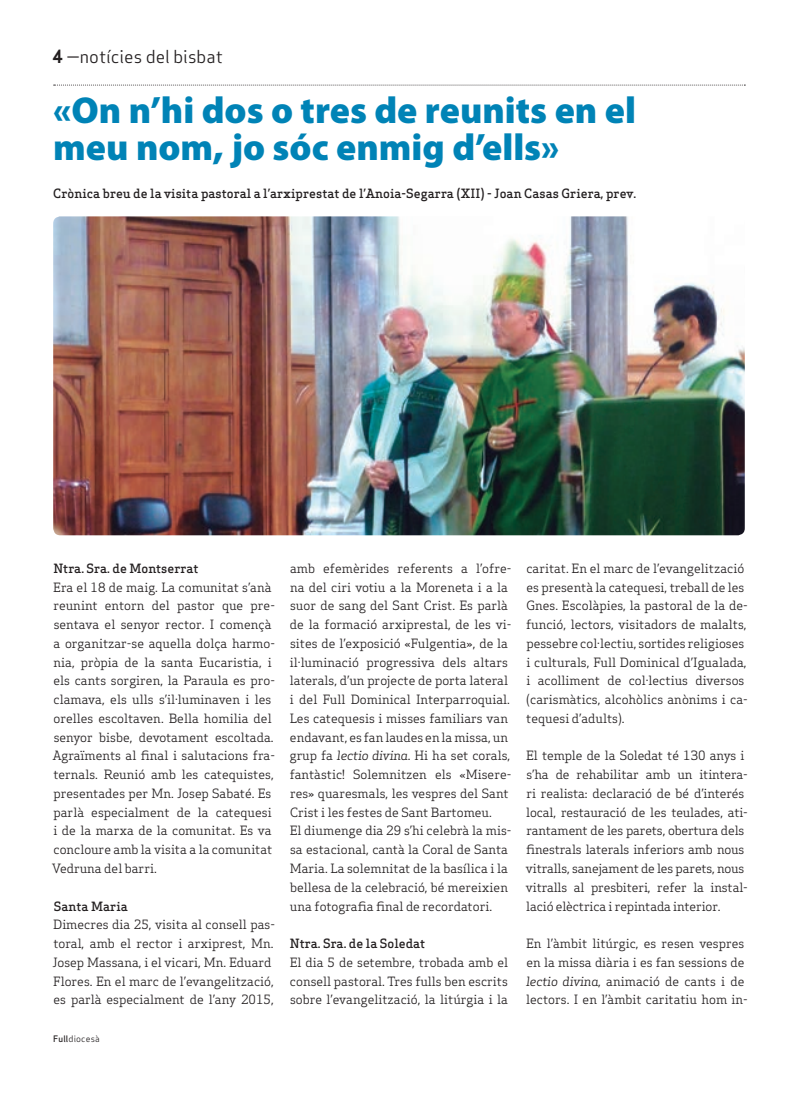
<style>
.page{position:relative;width:798px;height:1099px;background:#fff}
.page>*{position:absolute;margin:0;border:0;box-sizing:border-box;transform-origin:0 0}
.t1{font:900 37.5px/37.5px "Myriad Pro";color:#0083b6}
.t2{font:17.5px "Apex Sans Book T";color:#231f20}
.t3{font:12.5px/18.8px "Apex Serif";color:#231f20}
.t4{font:500 12.5px "Apex Serif";color:#231f20}
.t5{font:8.75px "Apex Sans Book T";letter-spacing:.02em;color:#231f20}
.s1{font-family:"Apex Sans Bold T"}
.s2{font-family:"Apex Sans Medium T"}
.s3{font-style:italic}
</style>
<div class="page">
<img style="left:53px;top:216px;width:691px;height:319px">
<svg style="left:54px;top:85px;width:691px;height:1px"></svg>
<h2 class="t2" style="left:52px;top:46px;width:172px"><span class="s1">4</span> —notícies del bisbat</h2>
<h1 class="t1" style="left:53px;top:90px;width:584px">«On n’hi dos o tres de reunits en el meu nom, jo sóc enmig d’ells»</h1>
<p class="t4" style="left:53px;top:185px;width:584px">Crònica breu de la visita pastoral a l’arxiprestat de l’Anoia-Segarra (XII) - Joan Casas Griera, prev.</p>
<p class="t4" style="left:53px;top:560px;width:146px">Ntra. Sra. de Montserrat</p>
<p class="t3" style="left:52px;top:577px;width:224px">Era el 18 de maig. La comunitat s’anà reunint entorn del pastor que pre&shy;sentava el senyor rector. I començà a organitzar-se aquella dolça harmo&shy;nia, pròpia de la santa Eucaristia, i els cants sorgiren, la Paraula es pro&shy;clamava, els ulls s’il·luminaven i les orelles escoltaven. Bella homilia del senyor bisbe, devotament escoltada.<br>Agraïments al final i salutacions fra&shy;ternals. Reunió amb les catequistes, presentades per Mn. Josep Sabaté. Es parlà especialment de la catequesi i de la marxa de la comunitat. Es va concloure amb la visita a la comunitat Vedruna del barri.</p>
<p class="t4" style="left:54px;top:898px;width:75px">Santa Maria</p>
<p class="t3" style="left:52px;top:915px;width:224px">Dimecres dia 25, visita al consell pas&shy;toral, amb el rector i arxiprest, Mn.<br>Josep Massana, i el vicari, Mn. Eduard Flores. En el marc de l’evangelització, es parlà especialment de l’any 2015,</p>
<p class="t5" style="left:53px;top:1032px;width:48px"><span class="s2">Full</span>diocesà</p>
<p class="t3" style="left:289px;top:558px;width:223px">amb efemèrides referents a l’ofre&shy;na del ciri votiu a la Moreneta i a la suor de sang del Sant Crist. Es parlà de la formació arxiprestal, de les vi&shy;sites de l’exposició «Fulgentia», de la il·luminació progressiva dels altars laterals, d’un projecte de porta lateral i del Full Dominical Interparroquial.<br>Les catequesis i misses familiars van endavant, es fan laudes en la missa, un grup fa <span class="s3">lectio divina</span>. Hi ha set corals, fantàstic! Solemnitzen els «Misere&shy;res» quaresmals, les vespres del Sant Crist i les festes de Sant Bartomeu.<br>El diumenge dia 29 s’hi celebrà la mis&shy;sa estacional, cantà la Coral de Santa Maria. La solemnitat de la basílica i la bellesa de la celebració, bé mereixien una fotografia final de recordatori.</p>
<p class="t4" style="left:290px;top:935px;width:137px">Ntra. Sra. de la Soledat</p>
<p class="t3" style="left:289px;top:952px;width:220px;text-align:justify">El dia 5 de setembre, trobada amb el consell pastoral. Tres fulls ben escrits sobre l’evangelització, la litúrgia i la</p>
<p class="t3" style="left:526px;top:558px;width:223px">caritat. En el marc de l’evangelització es presentà la catequesi, treball de les Gnes. Escolàpies, la pastoral de la de&shy;funció, lectors, visitadors de malalts, pessebre col·lectiu, sortides religioses i culturals, Full Dominical d’Igualada, i acolliment de col·lectius diversos (carismàtics, alcohòlics anònims i ca&shy;tequesi d’adults).</p>
<p class="t3" style="left:525px;top:746px;width:223px">El temple de la Soledat té 130 anys i s’ha de rehabilitar amb un itintera&shy;ri realista: declaració de bé d’interés local, restauració de les teulades, ati&shy;rantament de les parets, obertura dels finestrals laterals inferiors amb nous vitralls, sanejament de les parets, nous vitralls al presbiteri, refer la instal&shy;lació elèctrica i repintada interior.</p>
<p class="t3" style="left:526px;top:933px;width:223px">En l’àmbit litúrgic, es resen vespres en la missa diària i es fan sessions de <span class="s3">lectio divina</span>, animació de cants i de lectors. I en l’àmbit caritatiu hom in-</p>
</div>
